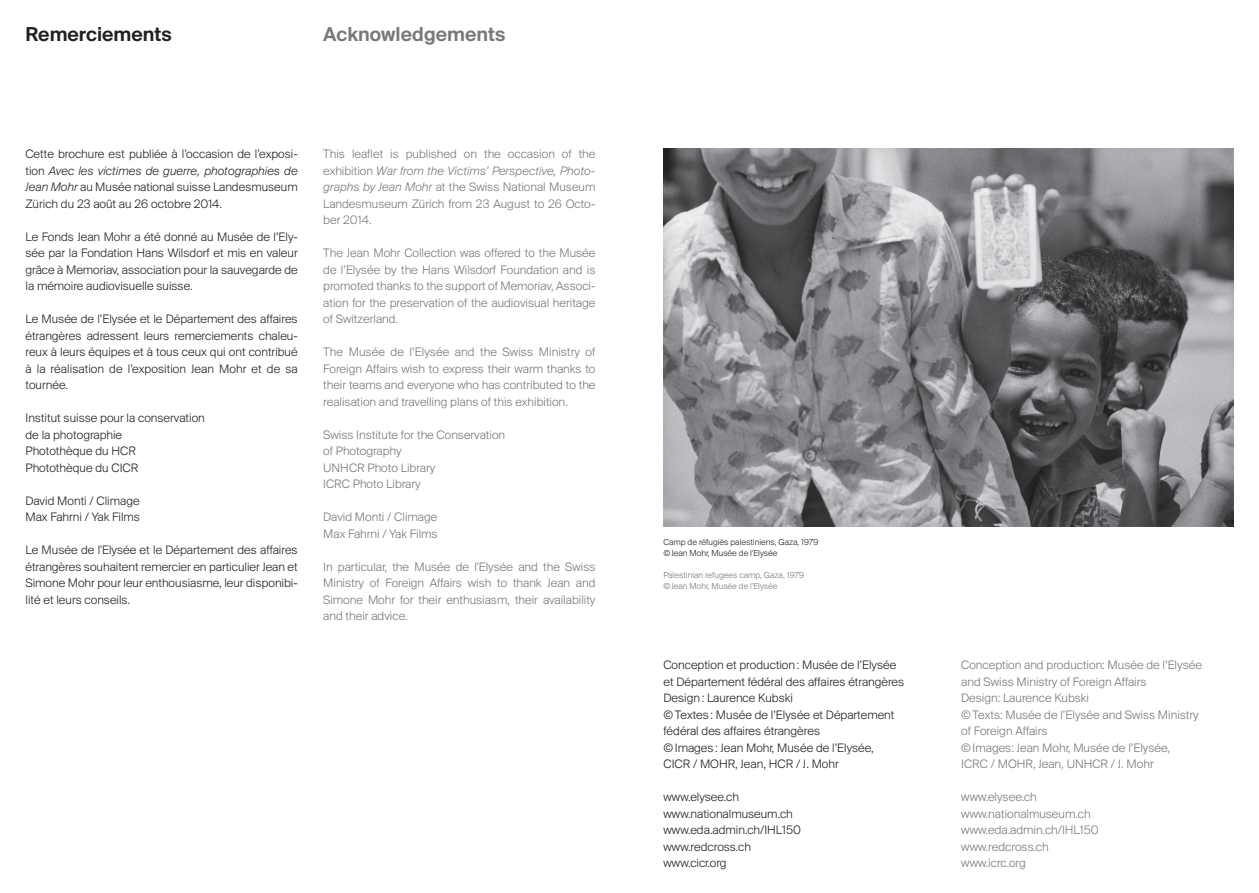
<style>
.page{position:relative;width:1259px;height:893px;background:#fff}
.page>*{position:absolute;margin:0;border:0;box-sizing:border-box;transform-origin:0 0}
.t1{font:21px "Suisse BP Intl Antique";color:#76787b}
.t2{font:21px "Suisse BP Intl Antique";color:#231f20}
.t3{font:300 12.75px/16.5px "Suisse BP Intl";color:#76787b;text-align:justify}
.t4{font:300 12.75px/16.5px "Suisse BP Intl";color:#231f20;text-align:justify}
.t5{font:300 9px/10.8px "Suisse BP Intl";color:#231f20}
.t6{font:300 9px/10.8px "Suisse BP Intl";color:#76787b}
.s1{font-style:italic}
</style>
<div class="page">
<img style="left:663px;top:149px;width:570px;height:378px">
<h1 class="t2" style="left:26px;top:22px;width:148px">Remerciements</h1>
<h1 class="t1" style="left:323px;top:22px;width:184px">Acknowledgements</h1>
<p class="t4" style="left:26px;top:146px;width:274px">Cette brochure est publiée à l’occasion de l’exposi&shy;tion <span class="s1">Avec les victimes de guerre, photographies de Jean Mohr</span> au Musée national suisse Landesmuseum Zürich du 23 août au 26 octobre 2014.</p>
<p class="t4" style="left:26px;top:228px;width:274px">Le Fonds Jean Mohr a été donné au Musée de l’Ely&shy;sée par la Fondation Hans Wilsdorf et mis en valeur grâce à Memoriav, association pour la sauvegarde de la mémoire audiovisuelle suisse.</p>
<p class="t4" style="left:26px;top:311px;width:274px">Le Musée de l’Elysée et le Département des affaires étrangères adressent leurs remerciements chaleu&shy;reux à leurs équipes et à tous ceux qui ont contribué à la réalisation de l’exposition Jean Mohr et de sa tournée.</p>
<p class="t4" style="left:26px;top:410px;width:181px;text-align:left">Institut suisse pour la conservation de la photographie<br>Photothèque du HCR<br>Photothèque du CICR</p>
<p class="t4" style="left:26px;top:492px;width:116px">David Monti / Climage<br>Max Fahrni / Yak Films</p>
<p class="t4" style="left:26px;top:542px;width:274px">Le Musée de l'Elysée et le Département des affaires étrangères souhaitent remercier en particulier Jean et Simone Mohr pour leur enthousiasme, leur disponibi&shy;lité et leurs conseils.</p>
<p class="t3" style="left:323px;top:146px;width:274px">This leaflet is published on the occasion of the exhibition <span class="s1">War from the Victims’ Perspective, Photo&shy;graphs by Jean Mohr</span> at the Swiss National Museum Landesmuseum Zürich from 23 August to 26 Octo&shy;ber 2014.</p>
<p class="t3" style="left:323px;top:245px;width:274px">The Jean Mohr Collection was offered to the Musée de l’Elysée by the Hans Wilsdorf Foundation and is promoted thanks to the support of Memoriav, Associ&shy;ation for the preservation of the audiovisual heritage of Switzerland.</p>
<p class="t3" style="left:323px;top:344px;width:274px">The Musée de l’Elysée and the Swiss Ministry of Foreign Affairs wish to express their warm thanks to their teams and everyone who has contributed to the realisation and travelling plans of this exhibition.</p>
<p class="t3" style="left:323px;top:426px;width:183px;text-align:left">Swiss Institute for the Conservation of Photography<br>UNHCR Photo Library<br>ICRC Photo Library</p>
<p class="t3" style="left:323px;top:509px;width:116px">David Monti / Climage<br>Max Fahrni / Yak Films</p>
<p class="t3" style="left:323px;top:558px;width:274px">In particular, the Musée de l'Elysée and the Swiss Ministry of Foreign Affairs wish to thank Jean and Simone Mohr for their enthusiasm, their availability and their advice.</p>
<p class="t5" style="left:663px;top:537px;width:156px">Camp de réfugiés palestiniens, Gaza, 1979 ©Jean Mohr, Musée de l'Elysée</p>
<p class="t6" style="left:663px;top:569px;width:142px">Palestinian refugees camp, Gaza, 1979 ©Jean Mohr, Musée de l'Elysée</p>
<p class="t4" style="left:663px;top:657px;width:242px;text-align:left">Conception et production: Musée de l’Elysée et Département fédéral des affaires étrangères Design: Laurence Kubski<br>©Textes : Musée de l’Elysée et Département fédéral des affaires étrangères<br>©Images : Jean Mohr, Musée de l’Elysée,<br>CICR / MOHR, Jean, HCR / J. Mohr</p>
<p class="t4" style="left:663px;top:789px;width:139px;text-align:left">www.elysee.ch www.nationalmuseum.ch www.eda.admin.ch/IHL150 www.redcross.ch www.cicr.org</p>
<p class="t3" style="left:961px;top:657px;width:242px;text-align:left">Conception and production: Musée de l’Elysée and Swiss Ministry of Foreign Affairs<br>Design: Laurence Kubski<br>©Texts: Musée de l’Elysée and Swiss Ministry of Foreign Affairs<br>©Images: Jean Mohr, Musée de l’Elysée,<br>ICRC / MOHR, Jean, UNHCR / J. Mohr</p>
<p class="t3" style="left:961px;top:789px;width:139px;text-align:left">www.elysee.ch www.nationalmuseum.ch www.eda.admin.ch/IHL150 www.redcross.ch www.icrc.org</p>
</div>
